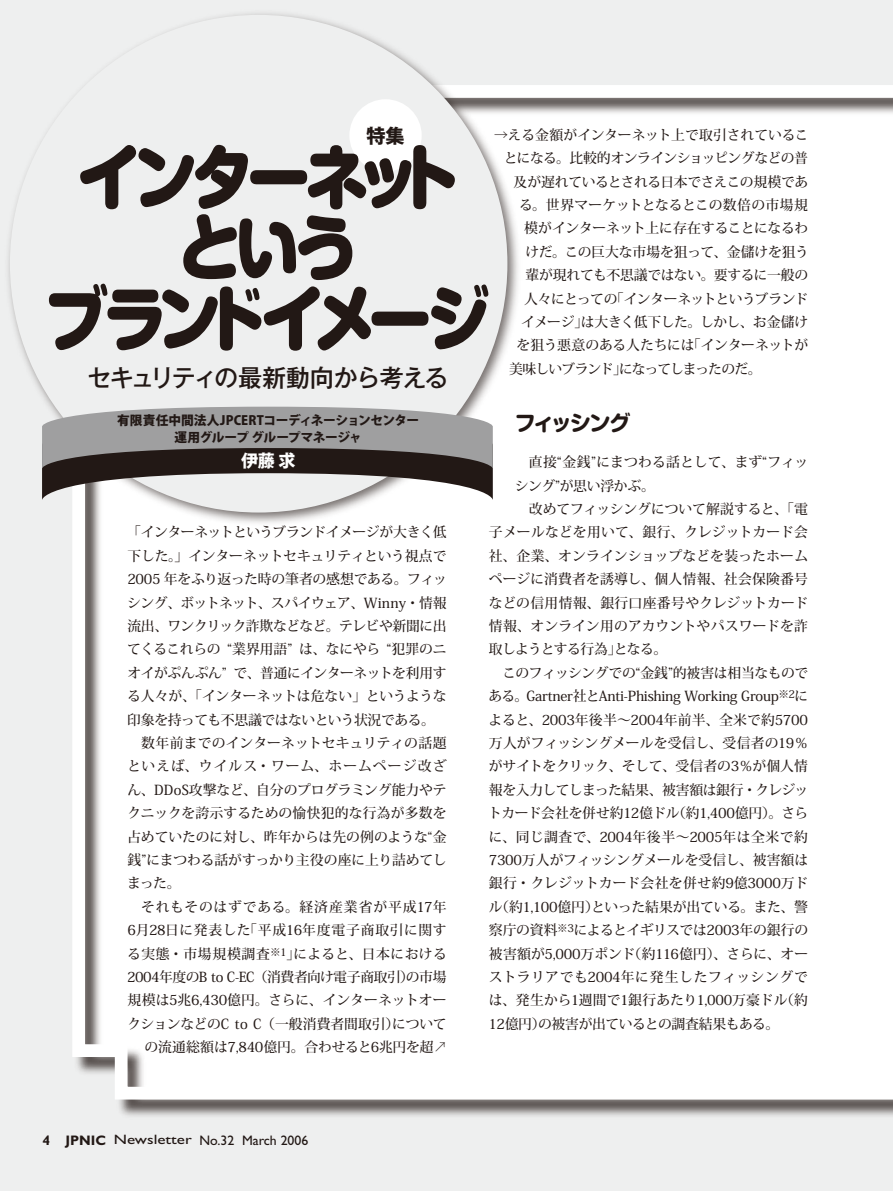
<style>
.page{position:relative;width:893px;height:1191px;background:#eeefef}
.page>*{position:absolute;margin:0;border:0;box-sizing:border-box;transform-origin:0 0}
.t1{font:900 70.65px/70.7px "Shin M Go Pro";letter-spacing:-.11em;color:#221815;text-align:center;scale:.9 1}
.t2{font:500 24.3px "Gothic MB101 Pro";letter-spacing:-.065em;color:#221815}
.t3{font:700 21.3px "Shin M Go Pro";letter-spacing:-.11em;color:#221815}
.t4{font:800 19.2px "Koz Go Std";color:#221815}
.t5{font:800 16.95px "Koz Go Std";color:#fff}
.t6{font:500 13.8px/23.4px "Koz Min Pro";letter-spacing:-.015em;color:#221815;text-align:justify}
.t7{font:500 13.8px "Koz Min Pro";letter-spacing:-.04em;color:#221815}
.t8{font:500 13.8px "Koz Min Pro";letter-spacing:-.035em;color:#221815}
.t9{font:500 13.8px "Koz Min Pro";letter-spacing:.03em;color:#221815}
.t10{font:500 13.8px "Koz Min Pro";letter-spacing:-.045em;color:#221815}
.t11{font:13.8px "Gill Sans";color:#221815}
.t12{font:500 13.8px "Koz Min Pro";letter-spacing:.01em;color:#221815}
.t13{font:500 13.8px "Koz Min Pro";letter-spacing:.005em;color:#221815}
.t14{font:500 13.8px "Koz Min Pro";letter-spacing:.07em;color:#221815}
.t15{font:500 13.8px "Koz Min Pro";letter-spacing:.055em;color:#221815}
.t16{font:500 13.8px "Koz Min Pro";letter-spacing:.015em;color:#221815}
.t17{font:500 13.8px "Koz Min Pro";letter-spacing:-.07em;color:#221815}
.t18{font:800 12.75px/17px "Koz Go Std";letter-spacing:-.025em;color:#221815;text-align:center}
.s1{font-weight:700}
.s2{font-size:13.65px}
</style>
<div class="page">
<div style="left:72px;top:85px;width:821px;height:1021px;background:#fff"></div>
<div style="left:4px;top:9px;width:519px;height:519px;background:#221815;opacity:.62"></div>
<div style="left:10px;top:15px;width:497px;height:497px;background:#eeefef;border-radius:50%"></div>
<div style="left:349px;top:99px;width:73px;height:72px;background:#fff;border-radius:50%"></div>
<svg style="left:42px;top:407px;width:451px;height:93px"></svg>
<h3 class="t4" style="left:366px;top:123px;width:40px">特集</h3>
<h1 class="t1" style="left:44px;top:133px;width:497px">インターネットという<br>ブランドイメージ</h1>
<h2 class="t2" style="left:87px;top:357px;width:363px">セキュリティの最新動向から考える</h2>
<p class="t18" style="left:117px;top:412px;width:303px">有限責任中間法人JPCERTコーディネーションセンター運用グループ グループマネージャ</p>
<p class="t5" style="left:241px;top:449px;width:56px">伊藤 求</p>
<p class="t6" style="left:494px;top:122px;width:316px">→える金額がインターネット上で取引されているこ</p>
<p class="t7" style="left:504px;top:148px;width:306px">とになる。比較的オンラインショッピングなどの普</p>
<p class="t6" style="left:514px;top:169px;width:296px">及が遅れているとされる日本でさえこの規模であ</p>
<p class="t16" style="left:519px;top:195px;width:290px">る。世界マーケットとなるとこの数倍の市場規</p>
<p class="t6" style="left:524px;top:216px;width:286px">模がインターネット上に存在することになるわ</p>
<p class="t6" style="left:525px;top:239px;width:285px">けだ。この巨大な市場を狙って、金儲けを狙う</p>
<p class="t6" style="left:526px;top:263px;width:284px">輩が現れても不思議ではない。要するに一般の</p>
<p class="t10" style="left:524px;top:288px;width:286px">人々にとっての「インターネットというブランド</p>
<p class="t6" style="left:521px;top:310px;width:289px">イメージ」は大きく低下した。しかし、お金儲け</p>
<p class="t6" style="left:516px;top:333px;width:293px">を狙う悪意のある人たちには「インターネットが</p>
<p class="t17" style="left:509px;top:359px;width:254px">美味しいブランド」になってしまったのだ。</p>
<h3 class="t3" style="left:515px;top:406px;width:117px">フィッシング</h3>
<p class="t6" style="left:515px;top:450px;width:295px;text-indent:14px">直接“金銭”にまつわる話として、まず“フィッシング”が思い浮かぶ。</p>
<p class="t6" style="left:489px;top:497px;width:321px;text-indent:40px">改めてフィッシングについて解説すると、「電子メールなどを用いて、銀行、クレジットカード会社、企業、オンラインショップなどを装ったホームページに消費者を誘導し、個人情報、社会保険番号などの信用情報、銀行口座番号やクレジットカード情報、オンライン用のアカウントやパスワードを詐取しようとする行為」となる。</p>
<p class="t6" style="left:488px;top:660px;width:322px;text-indent:14px">このフィッシングでの“金銭”的被害は相当なものである。Gartner社とAnti-Phishing Working Group<sup>※2</sup>によると、2003年後半〜2004年前半、全米で約5700万人がフィッシングメールを受信し、受信者の19％がサイトをクリック、そして、受信者の3％が個人情報を入力してしまった結果、被害額は銀行・クレジットカード会社を併せ約12億ドル（約1,400億円）。さらに、同じ調査で、2004年後半〜2005年は全米で約7300万人がフィッシングメールを受信し、被害額は銀行・クレジットカード会社を併せ約9億3000万ドル（約1,100億円）といった結果が出ている。また、警察庁の資料<sup>※3</sup>によるとイギリスでは2003年の銀行の被害額が5,000万ポンド（約116億円）、さらに、オーストラリアでも2004年に発生したフィッシングでは、発生から1週間で1銀行あたり1,000万豪ドル（約12億円）の被害が出ているとの調査結果もある。</p>
<p class="t7" style="left:127px;top:522px;width:321px">「インターネットというブランドイメージが大きく低</p>
<p class="t6" style="left:127px;top:543px;width:321px">下した。」インターネットセキュリティという視点で</p>
<p class="t6" style="left:127px;top:567px;width:321px">2005 年をふり返った時の筆者の感想である。フィッ</p>
<p class="t10" style="left:127px;top:592px;width:321px">シング、ボットネット、スパイウェア、Winny・情報</p>
<p class="t7" style="left:127px;top:616px;width:321px">流出、ワンクリック詐欺などなど。テレビや新聞に出</p>
<p class="t6" style="left:127px;top:637px;width:321px">てくるこれらの “業界用語” は、なにやら “犯罪のニ</p>
<p class="t6" style="left:127px;top:660px;width:321px">オイがぷんぷん” で、普通にインターネットを利用す</p>
<p class="t6" style="left:127px;top:684px;width:321px">る人々が、「インターネットは危ない」というような</p>
<p class="t8" style="left:127px;top:709px;width:309px">印象を持っても不思議ではないという状況である。</p>
<p class="t13" style="left:141px;top:733px;width:307px">数年前までのインターネットセキュリティの話題</p>
<p class="t14" style="left:127px;top:756px;width:321px">といえば、ウイルス・ワーム、ホームページ改ざ</p>
<p class="t6" style="left:127px;top:777px;width:321px">ん、DDoS攻撃など、自分のプログラミング能力やテ</p>
<p class="t12" style="left:127px;top:803px;width:321px">クニックを誇示するための愉快犯的な行為が多数を</p>
<p class="t6" style="left:127px;top:824px;width:321px">占めていたのに対し、昨年からは先の例のような“金</p>
<p class="t6" style="left:127px;top:847px;width:321px">銭”にまつわる話がすっかり主役の座に上り詰めてし</p>
<p class="t6" style="left:127px;top:871px;width:55px">まった。</p>
<p class="t15" style="left:141px;top:897px;width:307px">それもそのはずである。経済産業省が平成17年</p>
<p class="t9" style="left:127px;top:920px;width:321px">6月28日に発表した「平成16年度電子商取引に関す</p>
<p class="t9" style="left:127px;top:943px;width:321px">る実態・市場規模調査<sup>※1</sup>」によると、日本における</p>
<p class="t8" style="left:127px;top:967px;width:321px">2004年度のB to C-EC（消費者向け電子商取引）の市場</p>
<p class="t6" style="left:127px;top:988px;width:321px">規模は5兆6,430億円。さらに、インターネットオー</p>
<p class="t6" style="left:127px;top:1011px;width:321px">クションなどのC to C（一般消費者間取引）について</p>
<p class="t6" style="left:144px;top:1034px;width:304px">の流通総額は7,840億円。合わせると6兆円を超↗</p>
<p class="t11" style="left:66px;top:1132px;width:244px"><span class="s1">JPNIC</span> <span class="s2">Newsletter</span> No.32 March 2006</p>
</div>
